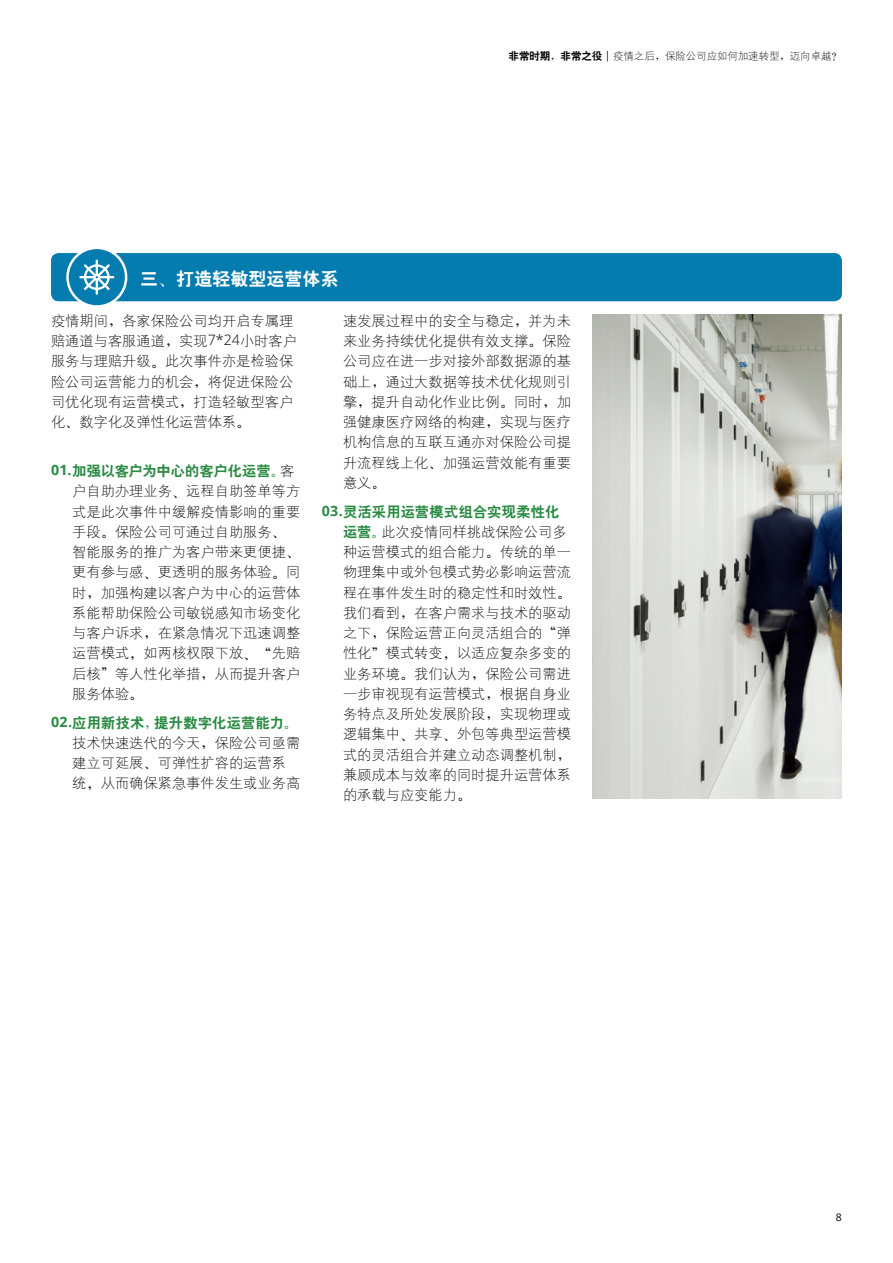
<style>
.page{position:relative;width:893px;height:1263px;background:#fff}
.page>*{position:absolute;margin:0;border:0;box-sizing:border-box;transform-origin:0 0}
.t1{font:18px "H Yb 2 gj";color:#fff}
.t2{font:14.25px/20.2px "H Yg 1 gj";color:#000}
.t3{font:14.25px "H Yb 2 gj";letter-spacing:.01em;color:#298a42}
.t4{font:10.5px "H Yg 1 gj";letter-spacing:-.01em;color:#000}
.t5{font:10.5px "Open Sans";color:#000}
.s1{font-family:"H Ya 6 gj"}
.s2{font-family:"H Yb 2 gj"}
.s3{font-family:"Open Sans"}
.s4{font-family:"Open Sans";font-weight:300}
.s5{font-family:"Open Sans";font-weight:700}
.s6{font-family:"H Yg 1 gj";color:#000}
.s7{font-family:"H Yb 2 gj";color:#298a42}
.s8{font-family:"H Ya 6 gj";color:#298a42}
</style>
<div class="page">
<div style="left:51px;top:253px;width:791px;height:48px;background:#057cb0;border-radius:8px"></div>
<svg style="left:66px;top:247px;width:61px;height:61px"></svg>
<svg style="left:69px;top:249px;width:56px;height:56px"></svg>
<img style="left:592px;top:314px;width:250px;height:485px">
<p class="t1" style="left:140px;top:270px;width:200px">三<span class="s1">、</span>打造轻敏型运营体系</p>
<p class="t4" style="left:509px;top:51px;width:335px"><span class="s2">非常时期</span><span class="s1">，</span><span class="s2">非常之役</span> <span class="s3">|</span> 疫情之后<span class="s1">，</span>保险公司应如何加速转型<span class="s1">，</span>迈向卓越<span class="s1">？</span></p>
<p class="t2" style="left:51px;top:310px;width:247px">疫情期间<span class="s1">，</span>各家保险公司均开启专属理赔通道与客服通道<span class="s1">，</span>实现<span class="s4">7*24</span>小时客户服务与理赔升级<span class="s1">。</span>此次事件亦是检验保险公司运营能力的机会<span class="s1">，</span>将促进保险公司优化现有运营模式<span class="s1">，</span>打造轻敏型客户化<span class="s1">、</span>数字化及弹性化运营体系<span class="s1">。</span></p>
<p class="t3" style="left:51px;top:464px;width:245px"><span class="s5">01.</span> 加强以客户为中心的客户化运营<span class="s1">。</span><span class="s6">客</span></p>
<p class="t2" style="left:72px;top:481px;width:229px">户自助办理业务<span class="s1">、</span>远程自助签单等方式是此次事件中缓解疫情影响的重要手段<span class="s1">。</span>保险公司可通过自助服务<span class="s1">、</span>智能服务的推广为客户带来更便捷<span class="s1">、</span>更有参与感<span class="s1">、</span>更透明的服务体验<span class="s1">。</span>同时<span class="s1">，</span>加强构建以客户为中心的运营体系能帮助保险公司敏锐感知市场变化与客户诉求<span class="s1">，</span>在紧急情况下迅速调整运营模式<span class="s1">，</span>如两核权限下放<span class="s1">、“</span>先赔后核<span class="s1">”</span>等人性化举措<span class="s1">，</span>从而提升客户服务体验<span class="s1">。</span></p>
<p class="t3" style="left:51px;top:715px;width:248px"><span class="s5">02.</span> 应用新技术<span class="s1">，</span>提升数字化运营能力<span class="s1">。</span></p>
<p class="t2" style="left:72px;top:732px;width:229px">技术快速迭代的今天<span class="s1">，</span>保险公司亟需建立可延展<span class="s1">、</span>可弹性扩容的运营系统<span class="s1">，</span>从而确保紧急事件发生或业务高</p>
<p class="t2" style="left:343px;top:310px;width:230px;text-align:justify">速发展过程中的安全与稳定<span class="s1">，</span>并为未来业务持续优化提供有效支撑<span class="s1">。</span>保险公司应在进一步对接外部数据源的基础上<span class="s1">，</span>通过大数据等技术优化规则引擎<span class="s1">，</span>提升自动化作业比例<span class="s1">。</span>同时<span class="s1">，</span>加强健康医疗网络的构建<span class="s1">，</span>实现与医疗机构信息的互联互通亦对保险公司提升流程线上化<span class="s1">、</span>加强运营效能有重要意义<span class="s1">。</span></p>
<p class="t3" style="left:322px;top:504px;width:239px"><span class="s5">03.</span> 灵活采用运营模式组合实现柔性化</p>
<p class="t2" style="left:343px;top:521px;width:230px"><span class="s7">运营</span><span class="s8">。</span>此次疫情同样挑战保险公司多种运营模式的组合能力<span class="s1">。</span>传统的单一物理集中或外包模式势必影响运营流程在事件发生时的稳定性和时效性<span class="s1">。</span>我们看到<span class="s1">，</span>在客户需求与技术的驱动之下<span class="s1">，</span>保险运营正向灵活组合的<span class="s1">“</span>弹性化<span class="s1">”</span>模式转变<span class="s1">，</span>以适应复杂多变的业务环境<span class="s1">。</span>我们认为<span class="s1">，</span>保险公司需进一步审视现有运营模式<span class="s1">，</span>根据自身业务特点及所处发展阶段<span class="s1">，</span>实现物理或逻辑集中<span class="s1">、</span>共享<span class="s1">、</span>外包等典型运营模式的灵活组合并建立动态调整机制<span class="s1">，</span>兼顾成本与效率的同时提升运营体系的承载与应变能力<span class="s1">。</span></p>
<p class="t5" style="left:836px;top:1210px;width:8px">8</p>
</div>
